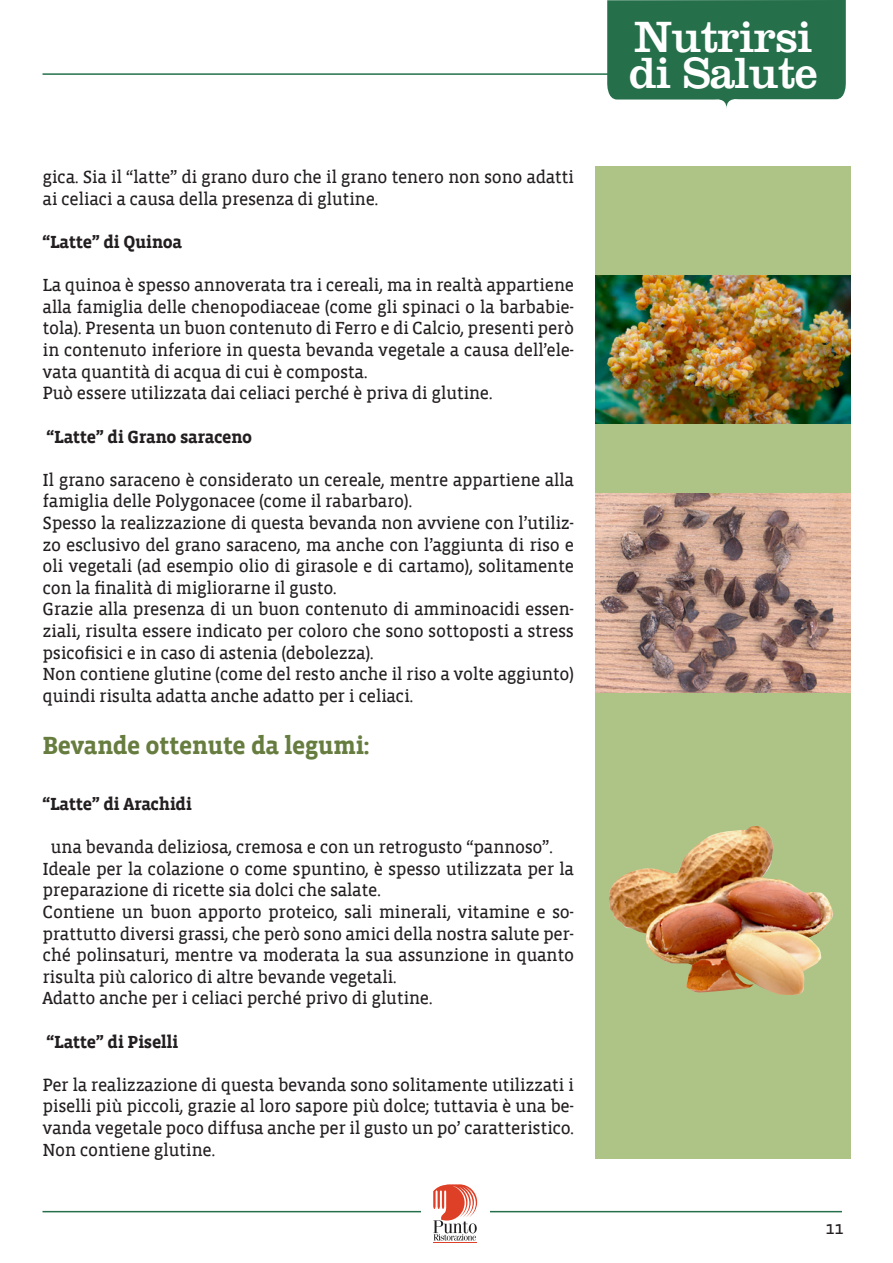
<style>
.page{position:relative;width:893px;height:1263px;background:#fff}
.page>*{position:absolute;margin:0;border:0;box-sizing:border-box;transform-origin:0 0}
.t1{font:45.45px "Clarendon";letter-spacing:-.02em;color:#fff}
.Domande{font:700 25.5px "Vista Slab";letter-spacing:-.02em;color:#677d40}
.t2{font:18px/21.6px "Vista Slab Reg";letter-spacing:-.02em;color:#231f20;text-align:justify}
.t3{font:700 18px "Vista Slab";letter-spacing:-.02em;color:#231f20}
</style>
<div class="page">
<hr style="left:43px;top:1211px;width:799px;height:1px;background:#25704b">
<hr style="left:43px;top:73px;width:799px;height:2px;background:#25704b">
<div style="left:421px;top:1182px;width:68px;height:60px;background:#fff"></div>
<hr style="left:433px;top:1242px;width:44px;height:1px;background:#dd3f27">
<svg style="left:433px;top:1184px;width:44px;height:56px"></svg>
<svg style="left:607px;top:0;width:239px;height:108px;background:#377b5a"></svg>
<div style="left:595px;top:166px;width:255px;height:992px;background:#adc486"></div>
<img style="left:595px;top:494px;width:255px;height:198px">
<img style="left:609px;top:826px;width:224px;height:169px">
<img style="left:595px;top:275px;width:255px;height:148px">
<p class="t2" style="left:43px;top:167px;width:533px">gica. Sia il “latte” di grano duro che il grano tenero non sono adatti ai celiaci a causa della presenza di glutine.</p>
<p class="t3" style="left:43px;top:233px;width:141px">“Latte” di Quinoa</p>
<p class="t2" style="left:43px;top:275px;width:533px">La quinoa è spesso annoverata tra i cereali, ma in realtà appartiene alla famiglia delle chenopodiaceae (come gli spinaci o la barbabie&shy;tola). Presenta un buon contenuto di Ferro e di Calcio, presenti però in contenuto inferiore in questa bevanda vegetale a causa dell’ele&shy;vata quantità di acqua di cui è composta.</p>
<p class="t2" style="left:43px;top:383px;width:452px">Può essere utilizzata dai celiaci perché è priva di glutine.</p>
<p class="t3" style="left:47px;top:427px;width:207px">“Latte” di Grano saraceno</p>
<p class="t2" style="left:43px;top:469px;width:533px">Il grano saraceno è considerato un cereale, mentre appartiene alla famiglia delle Polygonacee (come il rabarbaro).</p>
<p class="t2" style="left:43px;top:513px;width:533px">Spesso la realizzazione di questa bevanda non avviene con l’utiliz&shy;zo esclusivo del grano saraceno, ma anche con l’aggiunta di riso e oli vegetali (ad esempio olio di girasole e di cartamo), solitamente con la finalità di migliorarne il gusto.</p>
<p class="t2" style="left:43px;top:599px;width:533px">Grazie alla presenza di un buon contenuto di amminoacidi essen&shy;ziali, risulta essere indicato per coloro che sono sottoposti a stress psicofisici e in caso di astenia (debolezza).</p>
<p class="t2" style="left:43px;top:664px;width:533px">Non contiene glutine (come del resto anche il riso a volte aggiunto) quindi risulta adatta anche adatto per i celiaci.</p>
<p class="Domande" style="left:43px;top:732px;width:329px">Bevande ottenute da legumi:</p>
<p class="t3" style="left:43px;top:795px;width:151px">“Latte” di Arachidi</p>
<p class="t2" style="left:43px;top:837px;width:512px">Ė una bevanda deliziosa, cremosa e con un retrogusto “pannoso”.</p>
<p class="t2" style="left:43px;top:858px;width:533px">Ideale per la colazione o come spuntino, è spesso utilizzata per la preparazione di ricette sia dolci che salate.</p>
<p class="t2" style="left:43px;top:901px;width:533px">Contiene un buon apporto proteico, sali minerali, vitamine e so&shy;prattutto diversi grassi, che però sono amici della nostra salute per&shy;ché polinsaturi, mentre va moderata la sua assunzione in quanto risulta più calorico di altre bevande vegetali.</p>
<p class="t2" style="left:43px;top:988px;width:392px">Adatto anche per i celiaci perché privo di glutine.</p>
<p class="t3" style="left:47px;top:1032px;width:133px">“Latte” di Piselli</p>
<p class="t2" style="left:43px;top:1074px;width:533px">Per la realizzazione di questa bevanda sono solitamente utilizzati i piselli più piccoli, grazie al loro sapore più dolce; tuttavia è una be&shy;vanda vegetale poco diffusa anche per il gusto un po’ caratteristico.<br>Non contiene glutine.</p>
<p class="t1" style="left:634px;top:10px;width:180px">Nutrirsi</p>
<p class="t1" style="left:629px;top:46px;width:190px">di Salute</p>
<p class="t2" style="left:825px;top:1218px;width:19px">11</p>
</div>
